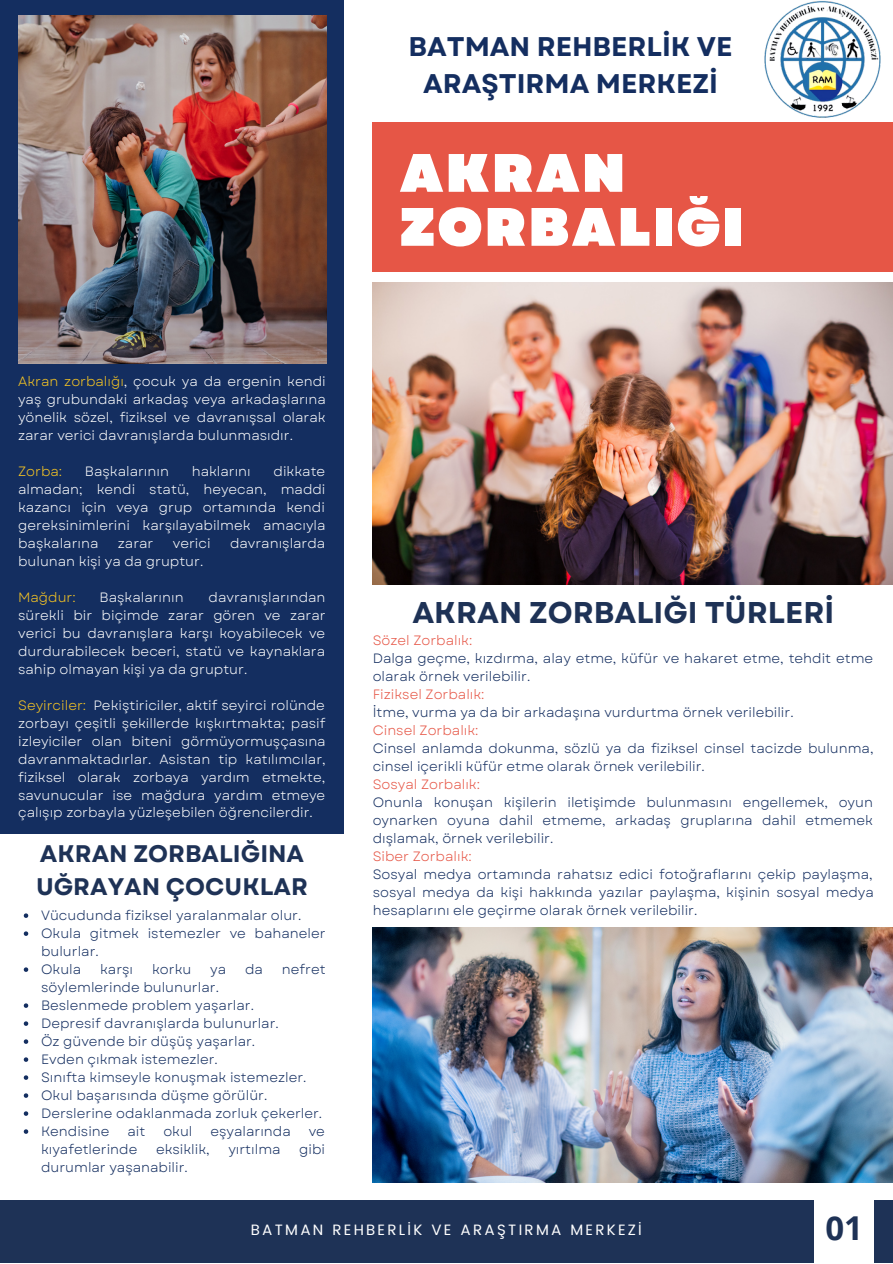
<style>
.page{position:relative;width:893px;height:1264px;background:#fff}
.page>*{position:absolute;margin:0;border:0;box-sizing:border-box;transform-origin:0 0}
.t1{font:900 54px/54px "Garet";letter-spacing:.05em;color:#fff}
.t2{font:700 32.85px "Open Sans";color:#1e3256}
.t3{font:700 30px "Garet";color:#1e3256}
.t4{font:700 27px/37px "Garet";color:#142e60;text-align:center}
.t5{font:700 24px/32.5px "Garet";color:#1e3256}
.t6{font:15px "Poppins";letter-spacing:.15em;color:#fff}
.t7{font:13.5px/18px "Garet";color:#142e60}
.t8{font:13.5px/18px "Garet";color:#fff}
.t9{font:13.5px "Garet";color:#e65646}
.t10{font:13.5px "Garet";color:#fac722}
.s1{color:#fac722}
</style>
<div class="page">
<div style="left:372px;top:122px;width:520px;height:149px;background:#e65646"></div>
<div style="left:0;top:0;width:343px;height:833px;background:#142e60"></div>
<div style="left:0;top:1200px;width:892px;height:62px;background:#1e3256"></div>
<div style="left:814px;top:1171px;width:59px;height:91px;background:#fff"></div>
<img style="left:764px;top:1px;width:116px;height:117px">
<img style="left:18px;top:16px;width:308px;height:347px">
<img style="left:372px;top:282px;width:520px;height:303px">
<img style="left:373px;top:927px;width:519px;height:255px">
<svg style="left:24px;top:913px;width:4px;height:4px"></svg>
<svg style="left:24px;top:931px;width:4px;height:4px"></svg>
<svg style="left:24px;top:967px;width:4px;height:4px"></svg>
<svg style="left:24px;top:1003px;width:4px;height:4px"></svg>
<svg style="left:24px;top:1021px;width:4px;height:4px"></svg>
<svg style="left:24px;top:1039px;width:4px;height:4px"></svg>
<svg style="left:24px;top:1057px;width:4px;height:4px"></svg>
<svg style="left:24px;top:1075px;width:4px;height:4px"></svg>
<svg style="left:24px;top:1093px;width:4px;height:4px"></svg>
<svg style="left:24px;top:1111px;width:4px;height:4px"></svg>
<svg style="left:24px;top:1129px;width:4px;height:4px"></svg>
<h3 class="t4" style="left:408px;top:28px;width:325px">BATMAN REHBERLİK VE<br>ARAŞTIRMA MERKEZİ</h3>
<h1 class="t1" style="left:400px;top:146px;width:345px">AKRAN<br>ZORBALIĞI</h1>
<p class="t8" style="left:18px;top:372px;width:309px"><span class="s1">Akran zorbalığı</span>, çocuk ya da ergenin kendi yaş grubundaki arkadaş veya arkadaşlarına yönelik sözel, fiziksel ve davranışsal olarak zarar verici davranışlarda bulunmasıdır.</p>
<p class="t10" style="left:18px;top:461px;width:46px">Zorba:</p>
<p class="t8" style="left:85px;top:462px;width:86px">Başkalarının</p>
<p class="t8" style="left:192px;top:462px;width:61px">haklarını</p>
<p class="t8" style="left:18px;top:462px;width:309px;text-indent:255px">di kkate almadan; kendi statü, heyecan, maddi kazancı için veya grup ortamında kendi gereksinimlerini karşılayabilmek amacıyla başkalarına</p>
<p class="t8" style="left:118px;top:534px;width:37px">zarar</p>
<p class="t8" style="left:173px;top:534px;width:37px">verici</p>
<p class="t8" style="left:230px;top:534px;width:97px">davranışlarda</p>
<p class="t8" style="left:18px;top:552px;width:187px">bulunan kişi ya da gruptur.</p>
<p class="t10" style="left:18px;top:587px;width:59px">Mağdur:</p>
<p class="t8" style="left:100px;top:588px;width:86px">Başkalarının</p>
<p class="t8" style="left:18px;top:588px;width:309px;text-align:justify;text-indent:190px">davranışlarından sürekli bir biçimde zarar gören ve zarar verici bu davranışlara karşı koyabilecek ve durdurabi lecek beceri, statü ve kaynaklara sahip olmayan kişi ya da gruptur.</p>
<p class="t8" style="left:18px;top:696px;width:309px;text-align:justify"><span class="s1">Seyi rci ler:</span> Pekişti rici ler, aktif seyi rci rolünde zorbayı çeşitli şekillerde kışkırtmakta; pasif izleyiciler olan biteni görmüyormuşçasına davranmaktadırlar. Asistan tip katılımcılar, fizi ksel olarak zorbaya yardım etmekte, savunucular ise mağdura yardım etmeye çalışıp zorbayla yüzleşebilen öğrencilerdir.</p>
<h3 class="t5" style="left:36px;top:837px;width:273px">AKRAN ZORBALIĞINA<br>UĞRAYAN ÇOCUKLAR</h3>
<p class="t7" style="left:41px;top:906px;width:286px">Vücudunda fiziksel yaralanmalar olur.<br>Okula gitmek istemezler ve bahaneler bulurlar.<br>Okula</p>
<p class="t7" style="left:100px;top:960px;width:35px">karşı</p>
<p class="t7" style="left:152px;top:960px;width:41px">korku</p>
<p class="t7" style="left:210px;top:960px;width:17px">ya</p>
<p class="t7" style="left:245px;top:960px;width:19px">da</p>
<p class="t7" style="left:282px;top:960px;width:45px">nefret</p>
<p class="t7" style="left:41px;top:978px;width:282px">söylemlerinde bulunurlar.<br>Beslenmede problem yaşarlar.<br>Depresif davranışlarda bulunurlar.<br>Öz güvende bir düşüş yaşarlar.<br>Evden çıkmak istemezler.<br>Sınıfta kimseyle konuşmak istemezler.<br>Okul başarısında düşme görülür.<br>Derslerine odaklanmada zorluk çekerler.<br>Kendisi ne</p>
<p class="t7" style="left:127px;top:1122px;width:19px">ait</p>
<p class="t7" style="left:163px;top:1122px;width:31px">okul</p>
<p class="t7" style="left:210px;top:1122px;width:82px">eşyalarında</p>
<p class="t7" style="left:309px;top:1122px;width:18px">ve</p>
<p class="t7" style="left:41px;top:1140px;width:98px">kıyafetleri nde</p>
<p class="t7" style="left:156px;top:1140px;width:55px">eksi kli k,</p>
<p class="t7" style="left:228px;top:1140px;width:54px">yırtılma</p>
<p class="t7" style="left:299px;top:1140px;width:25px">gibi</p>
<p class="t7" style="left:41px;top:1158px;width:148px">durumlar yaşanabilir.</p>
<h3 class="t3" style="left:412px;top:591px;width:423px">AKRAN ZORBALIĞI TÜRLERİ</h3>
<p class="t9" style="left:372px;top:630px;width:101px">Sözel Zorbalık:</p>
<p class="t7" style="left:372px;top:649px;width:502px">Dalga geçme, kızdırma, alay etme, küfür ve hakaret etme, tehdit etme olarak örnek verilebilir.</p>
<p class="t9" style="left:372px;top:684px;width:113px">Fizi ksel Zorbalık:</p>
<p class="t7" style="left:372px;top:703px;width:422px">İtme, vurma ya da bir arkadaşına vurdurtma örnek verilebilir.</p>
<p class="t9" style="left:372px;top:720px;width:107px">Cinsel Zorbalık:</p>
<p class="t7" style="left:372px;top:739px;width:502px">Cinsel anlamda dokunma, sözlü ya da fiziksel cinsel tacizde bulunma, cinsel içerikli küfür etme olarak örnek verilebilir.</p>
<p class="t9" style="left:372px;top:774px;width:109px">Sosyal Zorbalık:</p>
<p class="t7" style="left:372px;top:793px;width:501px;text-align:justify">Onunla konuşan kişilerin iletişimde bulunmasını engellemek, oyun oynarken oyuna dahil etmeme, arkadaş gruplarına dahil etmemek dışlamak, örnek verilebilir.</p>
<p class="t9" style="left:372px;top:846px;width:100px">Siber Zorbalık:</p>
<p class="t7" style="left:372px;top:865px;width:502px;text-align:justify">Sosyal medya ortamında rahatsız edici fotoğraflarını çekip paylaşma, sosyal medya da kişi hakkında yazılar paylaşma, kişi ni n sosyal medya hesaplarını ele geçirme olarak örnek verilebilir.</p>
<p class="t6" style="left:251px;top:1221px;width:392px">BATMAN REHBERLİK VE ARAŞTIRMA MERKEZİ</p>
<h2 class="t2" style="left:825px;top:1204px;width:39px">01</h2>
</div>
